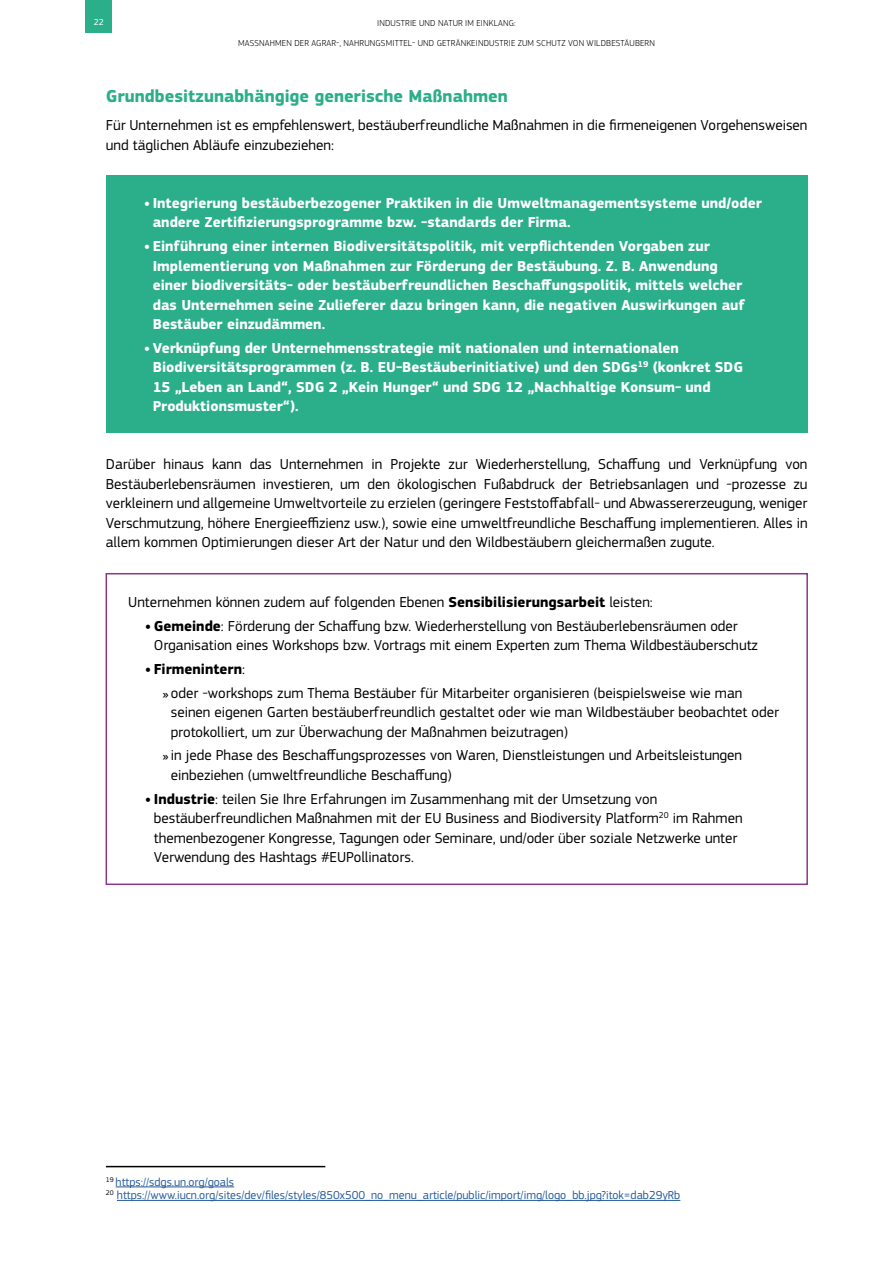
<style>
.page{position:relative;width:893px;height:1263px;background:#fff}
.page>*{position:absolute;margin:0;border:0;box-sizing:border-box;transform-origin:0 0}
.t1{font:700 18px "EC Square Sans Pro";color:#2bae8a}
.t2{font:15px/19.5px "EC Square Sans Pro";color:#000}
.t3{font:700 15px/19.5px "EC Square Sans Pro";color:#fff}
.t4{font:12px/13.5px "EC Square Sans Pro";color:#275b9b}
.t5{font:300 9px/19.5px "EC Square Sans Pro";letter-spacing:.02em;color:#000;text-align:center}
.t6{font:9px "EC Square Sans Pro";color:#fff}
.s1{font-weight:700}
</style>
<div class="page">
<div style="left:85px;top:0;width:27px;height:33px;background:#2bae8a"></div>
<div style="left:106px;top:175px;width:701px;height:258px;background:#2bae8a"></div>
<div style="left:106px;top:573px;width:702px;height:312px;border:2px solid #8a388b"></div>
<hr style="left:116px;top:1186px;width:118px;height:1px;background:#275b9b">
<hr style="left:117px;top:1200px;width:563px;height:1px;background:#275b9b">
<hr style="left:106px;top:1166px;width:219px;height:1px;background:#000">
<p class="t6" style="left:94px;top:17px;width:12px">22</p>
<p class="t5" style="left:238px;top:14px;width:418px">INDUSTRIE UND NATUR IM EINKLANG:<br>MASSNAHMEN DER AGRAR-, NAHRUNGSMITTEL- UND GETRÄNKEINDUSTRIE ZUM SCHUTZ VON WILDBESTÄUBERN</p>
<p class="t1" style="left:106px;top:85px;width:403px">Grundbesitzunabhängige generische Maßnahmen</p>
<p class="t2" style="left:106px;top:116px;width:703px">Für Unternehmen ist es empfehlenswert, bestäuberfreundliche Maßnahmen in die firmeneigenen Vorgehensweisen und täglichen Abläufe einzubeziehen:</p>
<p class="t3" style="left:153px;top:194px;width:611px;text-indent:-9px">• Integrierung bestäuberbezogener Praktiken in die Umweltmanagementsysteme und/oder andere Zertifizierungsprogramme bzw. -standards der Firma.</p>
<p class="t3" style="left:153px;top:237px;width:594px;text-indent:-9px">• Einführung einer internen Biodiversitätspolitik, mit verpflichtenden Vorgaben zur Implementierung von Maßnahmen zur Förderung der Bestäubung. Z. B. Anwendung einer biodiversitäts- oder bestäuberfreundlichen Beschaffungspolitik, mittels welcher das Unternehmen seine Zulieferer dazu bringen kann, die negativen Auswirkungen auf Bestäuber einzudämmen.</p>
<p class="t3" style="left:153px;top:339px;width:592px;text-indent:-8px">• Verknüpfung der Unternehmensstrategie mit nationalen und internationalen Biodiversitätsprogrammen (z. B. EU-Bestäuberinitiative) und den SDGs<sup>19</sup> (konkret SDG 15 „Leben an Land“, SDG 2 „Kein Hunger“ und SDG 12 „Nachhaltige Konsum- und Produktionsmuster“).</p>
<p class="t2" style="left:106px;top:455px;width:703px;text-align:justify">Darüber hinaus kann das Unternehmen in Projekte zur Wiederherstellung, Schaffung und Verknüpfung von Bestäuberlebensräumen investieren, um den ökologischen Fußabdruck der Betriebsanlagen und -prozesse zu verkleinern und allgemeine Umweltvorteile zu erzielen (geringere Feststoffabfall- und Abwassererzeugung, weniger Verschmutzung, höhere Energieeffizienz usw.), sowie eine umweltfreundliche Beschaffung implementieren. Alles in allem kommen Optimierungen dieser Art der Natur und den Wildbestäubern gleichermaßen zugute.</p>
<p class="t2" style="left:128px;top:592px;width:526px">Unternehmen können zudem auf folgenden Ebenen <span class="s1">Sensibilisierungsarbeit</span> leisten:</p>
<p class="t2" style="left:154px;top:616px;width:606px;text-indent:-9px"><span class="s1">• Gemeinde</span>: Förderung der Schaffung bzw. Wiederherstellung von Bestäuberlebensräumen oder<br>Organisation eines Workshops bzw. Vortrags mit einem Experten zum Thema Wildbestäuberschutz</p>
<p class="t2" style="left:162px;top:657px;width:581px;line-height:23.7px;text-indent:-17px"><span class="s1">• Firmenintern</span>:<br>» oder -workshops zum Thema Bestäuber für Mitarbeiter organisieren (beispielsweise wie man</p>
<p class="t2" style="left:171px;top:703px;width:610px">seinen eigenen Garten bestäuberfreundlich gestaltet oder wie man Wildbestäuber beobachtet oder protokolliert, um zur Überwachung der Maßnahmen beizutragen)</p>
<p class="t2" style="left:171px;top:746px;width:573px;text-indent:-9px">» in jede Phase des Beschaffungsprozesses von Waren, Dienstleistungen und Arbeitsleistungen einbeziehen (umweltfreundliche Beschaffung)</p>
<p class="t2" style="left:154px;top:789px;width:590px;text-indent:-9px"><span class="s1">• Industrie</span>: teilen Sie Ihre Erfahrungen im Zusammenhang mit der Umsetzung von bestäuberfreundlichen Maßnahmen mit der EU Business and Biodiversity Platform<sup>20</sup> im Rahmen themenbezogener Kongresse, Tagungen oder Seminare, und/oder über soziale Netzwerke unter Verwendung des Hashtags #EUPollinators.</p>
<p class="t4" style="left:106px;top:1175px;width:576px"><sup>19</sup> https://sdgs.un.org/goals<br><sup>20</sup> https://www.iucn.org/sites/dev/files/styles/850x500_no_menu_article/public/import/img/logo_bb.jpg?itok=dab29yRb</p>
</div>
